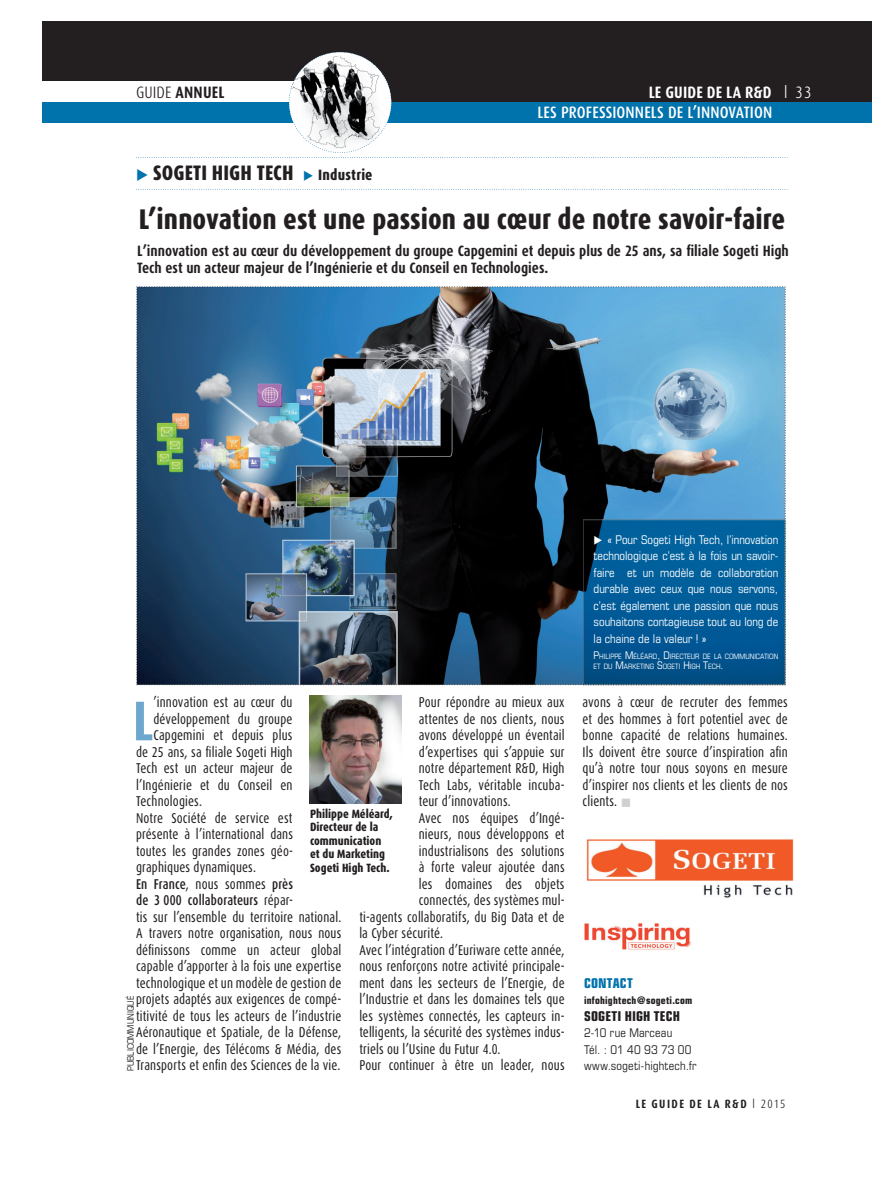
<style>
.page{position:relative;width:893px;height:1191px;background:#fff}
.page>*{position:absolute;margin:0;border:0;box-sizing:border-box;transform-origin:0 0}
.t1{font:700 55.95px "Dax Condensed";color:#6da7ce}
.t2{font:800 28.5px "Dax Condensed";color:#231f20}
.t3{font:800 21px "Dax Condensed";color:#231f20}
.t4{font:500 16.5px/19.8px "Dax Condensed";letter-spacing:.005em;color:#fff}
.t5{font:700 16.5px "Dax Condensed";letter-spacing:.01em;color:#231f20}
.t6{font:700 15px/17.2px "Dax Condensed";color:#231f20}
.t7{font:14.25px/16.5px "Dax Condensed";letter-spacing:.01em;color:#231f20;text-align:justify;scale:.92 1}
.t8{font:500 14.25px "Dax Condensed";letter-spacing:.01em;color:#231f20;scale:.92 1}
.t9{font:700 condensed 13.5px "Eurostile";letter-spacing:.015em;color:#231f20}
.t10{font:700 condensed 13.5px "Eurostile";letter-spacing:.02em;color:#0072ac}
.t11{font:condensed 12px/16.5px "Eurostile";color:#fff;text-align:justify}
.t12{font:800 12px/13.5px "Dax Condensed";color:#231f20}
.t13{font:condensed 12px/16.5px "Eurostile";letter-spacing:.015em;color:#231f20}
.t14{font:700 12px "Dax Condensed";letter-spacing:.12em;color:#231f20}
.t15{font:700 condensed 10.5px "Eurostile";letter-spacing:.02em;color:#231f20}
.t16{font:condensed 9px "Eurostile";color:#231f20}
.t17{font:condensed 7.35px/10.5px "Eurostile";color:#fff}
.s1{font-weight:300}
.s2{color:#0072ac}
.s3{font-size:15px}
.s4{font-weight:700}
.s5{font-weight:400}
.s6{font-size:10.5px}
.s7{color:#cfd0d2}
</style>
<div class="page">
<div style="left:43px;top:21px;width:807px;height:60px;background:#231f20"></div>
<div style="left:340px;top:21px;width:532px;height:81px;background:#231f20"></div>
<div style="left:43px;top:102px;width:829px;height:20px;background:#0072ac"></div>
<svg style="left:136px;top:189px;width:652px;height:1px"></svg>
<svg style="left:136px;top:52px;width:652px;height:106px"></svg>
<img style="left:136px;top:286px;width:650px;height:400px">
<img style="left:584px;top:923px;width:107px;height:27px">
<img style="left:586px;top:839px;width:208px;height:59px">
<img style="left:309px;top:696px;width:93px;height:107px">
<p class="t5" style="left:136px;top:84px;width:90px"><span class="s1">GUIDE</span> ANNUEL</p>
<h3 class="t3" style="left:136px;top:161px;width:238px"><span class="s2">◆</span> SOGETI HIGH TECH <span class="s2">◆</span> <span class="s3">Industrie</span></h3>
<p class="t4" style="left:537px;top:83px;width:275px;text-indent:111px"><span class="s4">LE GUIDE DE LA R&amp;D</span> <span class="s1">l 33<br></span>LES PROFESSIONNELS DE L’INNOVATION</p>
<h2 class="t2" style="left:139px;top:203px;width:648px">L’innovation est une passion au cœur de notre savoir-faire</h2>
<p class="t6" style="left:137px;top:242px;width:653px">L’innovation est au cœur du développement du groupe Capgemini et depuis plus de 25 ans, sa filiale Sogeti High<br>Tech est un acteur majeur de l’Ingénierie et du Conseil en Technologies.</p>
<p class="t7" style="left:153px;top:694px;width:153px">’innovation est au cœur du</p>
<p class="t7" style="left:153px;top:711px;width:153px">développement du groupe</p>
<p class="t7" style="left:153px;top:727px;width:153px">Capgemini et depuis plus</p>
<p class="t7" style="left:136px;top:744px;width:171px">de 25 ans, sa filiale Sogeti High</p>
<p class="t7" style="left:136px;top:760px;width:171px">Tech est un acteur majeur de</p>
<p class="t7" style="left:136px;top:777px;width:171px">l’Ingénierie et du Conseil en</p>
<p class="t7" style="left:136px;top:793px;width:73px">Technologies.</p>
<p class="t7" style="left:136px;top:810px;width:171px">Notre Société de service est</p>
<p class="t7" style="left:136px;top:826px;width:172px">présente à l’international dans</p>
<p class="t7" style="left:136px;top:843px;width:172px">toutes les grandes zones géo-</p>
<p class="t7" style="left:136px;top:859px;width:132px">graphiques dynamiques.</p>
<p class="t8" style="left:136px;top:876px;width:172px">En France<span class="s5">, nous sommes</span> près</p>
<p class="t8" style="left:136px;top:892px;width:172px">de 3 000 collaborateurs <span class="s5">répar-</span></p>
<p class="t7" style="left:136px;top:909px;width:225px">tis sur l’ensemble du territoire national.</p>
<p class="t7" style="left:136px;top:925px;width:225px">A travers notre organisation, nous nous</p>
<p class="t7" style="left:136px;top:942px;width:225px">définissons comme un acteur global</p>
<p class="t7" style="left:136px;top:958px;width:225px">capable d’apporter à la fois une expertise</p>
<p class="t7" style="left:136px;top:975px;width:225px">technologique et un modèle de gestion de</p>
<p class="t7" style="left:136px;top:991px;width:225px">projets adaptés aux exigences de compé-</p>
<p class="t7" style="left:136px;top:1008px;width:225px">titivité de tous les acteurs de l’industrie</p>
<p class="t7" style="left:136px;top:1024px;width:225px">Aéronautique et Spatiale, de la Défense,</p>
<p class="t7" style="left:136px;top:1041px;width:225px">de l’Energie, des Télécoms &amp; Média, des</p>
<p class="t7" style="left:136px;top:1057px;width:224px">Transports et enfin des Sciences de la vie.</p>
<p class="t7" style="left:419px;top:694px;width:160px">Pour répondre au mieux aux</p>
<p class="t7" style="left:419px;top:711px;width:160px">attentes de nos clients, nous</p>
<p class="t7" style="left:419px;top:727px;width:160px">avons développé un éventail</p>
<p class="t7" style="left:419px;top:744px;width:160px">d’expertises qui s’appuie sur</p>
<p class="t7" style="left:419px;top:760px;width:160px">notre département R&amp;D, High</p>
<p class="t7" style="left:419px;top:777px;width:160px">Tech Labs, véritable incuba-</p>
<p class="t7" style="left:419px;top:793px;width:102px">teur d’innovations.</p>
<p class="t7" style="left:419px;top:810px;width:160px">Avec nos équipes d’Ingé-</p>
<p class="t7" style="left:419px;top:826px;width:160px">nieurs, nous développons et</p>
<p class="t7" style="left:419px;top:843px;width:160px">industrialisons des solutions</p>
<p class="t7" style="left:419px;top:859px;width:160px">à forte valeur ajoutée dans</p>
<p class="t7" style="left:419px;top:876px;width:160px">les domaines des objets</p>
<p class="t7" style="left:419px;top:892px;width:160px">connectés, des systèmes mul-</p>
<p class="t7" style="left:359px;top:909px;width:225px">ti-agents collaboratifs, du Big Data et de</p>
<p class="t7" style="left:359px;top:925px;width:92px">la Cyber sécurité.</p>
<p class="t7" style="left:359px;top:942px;width:225px">Avec l’intégration d’Euriware cette année,</p>
<p class="t7" style="left:359px;top:958px;width:225px">nous renforçons notre activité principale-</p>
<p class="t7" style="left:359px;top:975px;width:225px">ment dans les secteurs de l’Energie, de</p>
<p class="t7" style="left:359px;top:991px;width:225px">l’Industrie et dans les domaines tels que</p>
<p class="t7" style="left:359px;top:1008px;width:225px">les systèmes connectés, les capteurs in-</p>
<p class="t7" style="left:359px;top:1024px;width:225px">telligents, la sécurité des systèmes indus-</p>
<p class="t7" style="left:359px;top:1041px;width:155px">triels ou l’Usine du Futur 4.0.</p>
<p class="t7" style="left:359px;top:1057px;width:225px">Pour continuer à être un leader, nous</p>
<h1 class="t1" style="left:133px;top:690px;width:22px">L</h1>
<p class="t12" style="left:310px;top:807px;width:84px">Philippe Méléard,<br>Directeur de la communication et du Marketing<br>Sogeti High Tech.</p>
<p class="t16" style="left:125px;top:1070px;width:76px;rotate:-90deg">PUBLICOMMUNIQUÉ</p>
<p class="t11" style="left:594px;top:531px;width:186px">◆ « Pour Sogeti High Tech, l’innovation technologique c’est à la fois un savoir&shy;faire et un modèle de collaboration durable avec ceux que nous servons, c’est également une passion que nous souhaitons contagieuse tout au long de la chaine de la valeur ! »</p>
<p class="t17" style="left:594px;top:651px;width:186px"><span class="s6">P</span>HILIPPE <span class="s6">M</span>ÉLÉARD<span class="s6">, D</span>IRECTEUR DE LA COMMUNICATION<br>ET DU <span class="s6">M</span>ARKETING <span class="s6">S</span>OGETI <span class="s6">H</span>IGH <span class="s6">T</span>ECH<span class="s6">.</span></p>
<p class="t7" style="left:583px;top:694px;width:225px">avons à cœur de recruter des femmes et des hommes à fort potentiel avec de bonne capacité de relations humaines.<br>Ils doivent être source d’inspiration afin qu’à notre tour nous soyons en mesure d’inspirer nos clients et les clients de nos clients. <span class="s7">■</span></p>
<p class="t10" style="left:584px;top:975px;width:50px">CONTACT</p>
<p class="t15" style="left:584px;top:994px;width:110px">infohightech@sogeti.com</p>
<p class="t9" style="left:584px;top:1008px;width:97px">SOGETI HIGH TECH</p>
<p class="t13" style="left:584px;top:1024px;width:114px">2-10 rue Marceau<br>Tél. : 01 40 93 73 00 www.sogeti-hightech.fr</p>
<p class="t14" style="left:636px;top:1097px;width:151px">LE GUIDE DE LA R&amp;D <span class="s1">l 2015</span></p>
</div>
